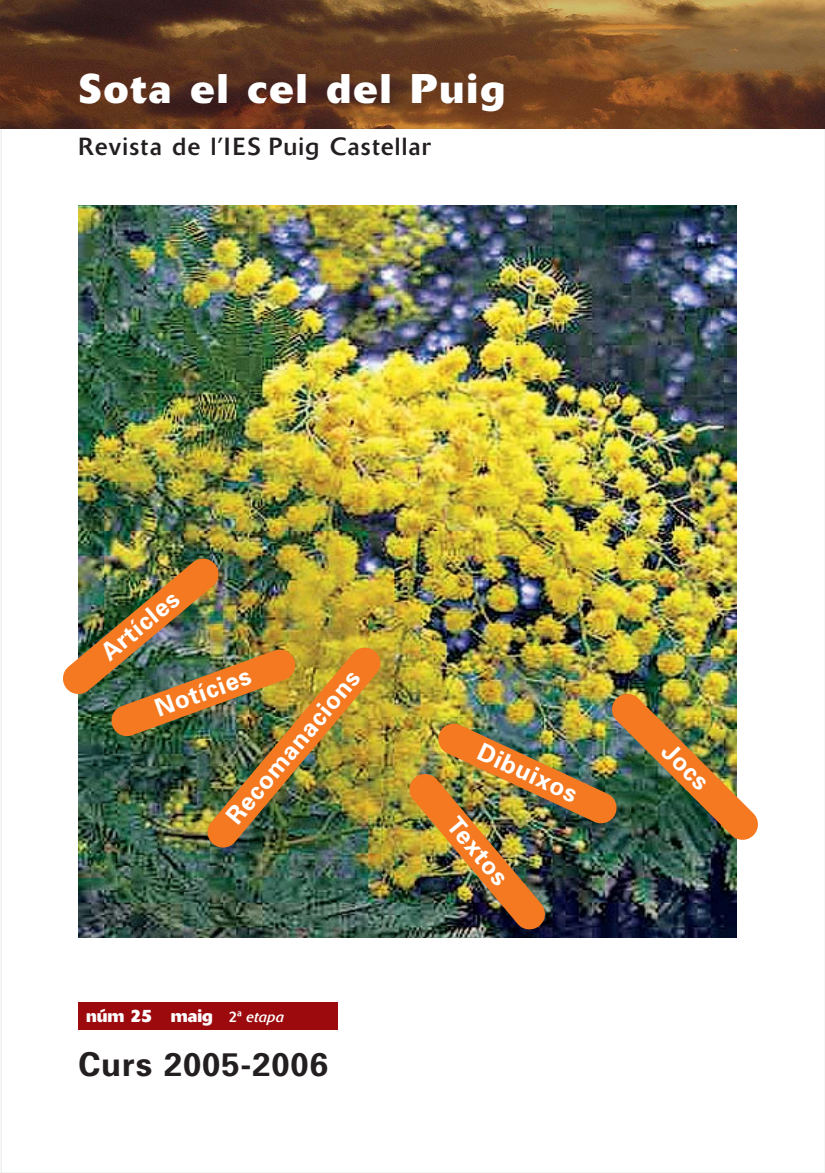
<style>
.page{position:relative;width:825px;height:1173px;background:#fff}
.page>*{position:absolute;margin:0;border:0;box-sizing:border-box;transform-origin:0 0}
.t1{font:700 40.95px "Delta";letter-spacing:.06em;color:#fff}
.t2{font:700 32.7px "Univers";letter-spacing:.03em;color:#231f20}
.t3{font:700 24.6px "Univers";color:#fff}
.t4{font:24.6px "Delta";letter-spacing:.055em;color:#231f20}
.t5{font:700 17.7px "Delta";color:#fff}
.s1{font-weight:400;font-size:15px}
.s2{font-weight:400;font-style:italic;font-size:15px}
</style>
<div class="page">
<img style="left:78px;top:206px;width:658px;height:732px">
<img style="left:1px;top:1px;width:824px;height:127px">
<img style="left:407px;top:692px;width:351px;height:239px">
<img style="left:63px;top:557px;width:319px;height:292px">
<div style="left:78px;top:1002px;width:260px;height:27px;background:#9d0a0e"></div>
<h1 class="t1" style="left:78px;top:74px;width:428px">Sota el cel del Puig</h1>
<p class="t4" style="left:78px;top:138px;width:354px">Revista de l’IES Puig Castellar</p>
<p class="t3" style="left:98px;top:649px;width:95px;rotate:-40deg">Artícles</p>
<p class="t3" style="left:224px;top:815px;width:194px;rotate:-50deg">Recomanacions</p>
<p class="t3" style="left:153px;top:700px;width:102px;rotate:-20deg">Notícies</p>
<p class="t5" style="left:86px;top:1009px;width:200px">núm 25 maig <span class="s1">2ª</span> <span class="s2">etapa</span></p>
<h2 class="t2" style="left:78px;top:1053px;width:251px">Curs 2005-2006</h2>
<p class="t3" style="left:483px;top:742px;width:109px;rotate:25deg">Dibuixos</p>
<p class="t3" style="left:672px;top:740px;width:57px;rotate:45deg">Jocs</p>
<p class="t3" style="left:459px;top:814px;width:82px;rotate:50deg">Textos</p>
</div>
